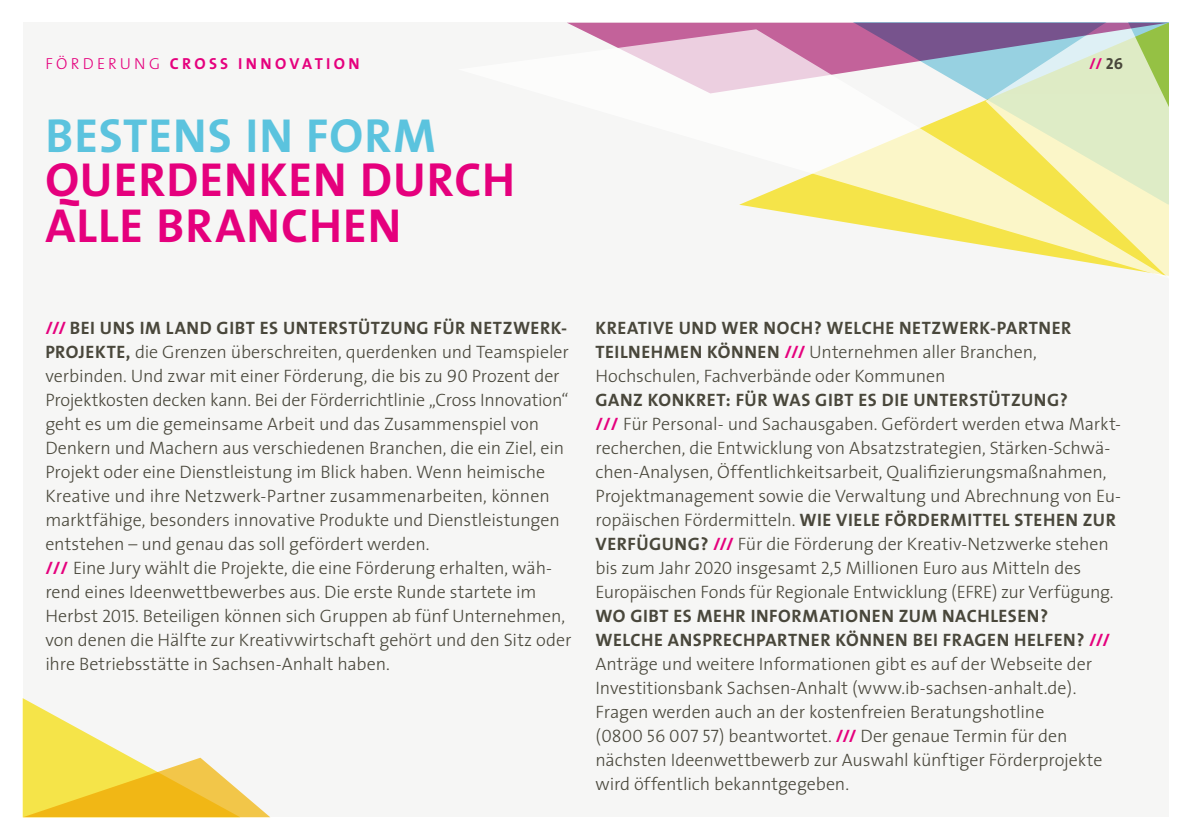
<style>
.page{position:relative;width:1191px;height:840px;background:#fff}
.page>*{position:absolute;margin:0;border:0;box-sizing:border-box;transform-origin:0 0}
.t1{font:700 48px/46px "The Sans";letter-spacing:.02em;color:#e5007d}
.t2{font:700 48px "The Sans";letter-spacing:.02em;color:#5bc3de}
.t3{font:300 18px/24px "The Sans";letter-spacing:-.005em;color:#49473b}
.t4{font:700 16px "The Sans";letter-spacing:.205em;color:#e5007d}
.s1{font-weight:300}
.s2{font-family:"The Sans Bold Caps";font-weight:400;color:#49473b}
.s3{font-weight:700;color:#e5007d}
.s4{font-weight:700}
.s5{font-family:"The Sans Light Caps";font-weight:400}
</style>
<div class="page">
<div style="left:23px;top:23px;width:1145px;height:793px;background:#f6f6f5"></div>
<svg style="left:567px;top:23px;width:601px;height:6px;background:#a06095"></svg>
<svg style="left:23px;top:698px;width:246px;height:118px"></svg>
<svg style="left:580px;top:29px;width:588px;height:247px"></svg>
<p class="t4" style="left:45px;top:51px;width:316px"><span class="s1">FÖRDERUNG</span> CROSS INNOVATION</p>
<h1 class="t2" style="left:45px;top:96px;width:392px">BESTENS IN FORM</h1>
<h1 class="t1" style="left:45px;top:156px;width:471px">QUERDENKEN DURCH<br>ALLE BRANCHEN</h1>
<p class="t4" style="left:1089px;top:51px;width:35px">// <span class="s2">26</span></p>
<p class="t3" style="left:45px;top:315px;width:527px"><span class="s3">///</span> <span class="s4">BEI UNS IM LAND GIBT ES UNTERSTÜTZUNG FÜR NETZWERK-PROJEKTE,</span> die Grenzen überschreiten, querdenken und Teamspieler verbinden. Und zwar mit einer Förderung, die bis zu <span class="s5">90</span> Prozent der Projektkosten decken kann. Bei der Förderrichtlinie „Cross Innovation“ geht es um die gemeinsame Arbeit und das Zusammenspiel von Denkern und Machern aus verschiedenen Branchen, die ein Ziel, ein Projekt oder eine Dienstleistung im Blick haben. Wenn heimische Kreative und ihre Netzwerk-Partner zusammenarbeiten, können marktfähige, besonders innovative Produkte und Dienstleistungen entstehen – und genau das soll gefördert werden.<br><span class="s3">///</span> Eine Jury wählt die Projekte, die eine Förderung erhalten, wäh&shy;rend eines Ideenwettbewerbes aus. Die erste Runde startete im Herbst <span class="s5">2015</span>. Beteiligen können sich Gruppen ab fünf Unternehmen, von denen die Hälfte zur Kreativwirtschaft gehört und den Sitz oder ihre Betriebsstätte in Sachsen-Anhalt haben.</p>
<p class="t3" style="left:595px;top:315px;width:477px"><span class="s4">KREATIVE UND WER NOCH? WELCHE NETZWERK-PARTNER<br>TEILNEHMEN KÖNNEN</span> <span class="s3">///</span> Unternehmen aller Branchen,<br>Hochschulen, Fachverbände oder Kommunen</p>
<p class="t3" style="left:595px;top:387px;width:527px"><span class="s4">GANZ KONKRET: FÜR WAS GIBT ES DIE UNTERSTÜTZUNG?<br></span><span class="s3">///</span> Für Personal- und Sachausgaben. Gefördert werden etwa Markt&shy;recherchen, die Entwicklung von Absatzstrategien, Stärken-Schwä&shy;chen-Analysen, Öffentlichkeitsarbeit, Qualifizierungsmaßnahmen, Projektmanagement sowie die Verwaltung und Abrechnung von Eu&shy;ropäischen Fördermitteln. <span class="s4">WIE VIELE FÖRDERMITTEL STEHEN ZUR VERFÜGUNG?</span> <span class="s3">///</span> Für die Förderung der Kreativ-Netzwerke stehen bis zum Jahr <span class="s5">2020</span> insgesamt <span class="s5">2,5</span> Millionen Euro aus Mitteln des Europäischen Fonds für Regionale Entwicklung (EFRE) zur Verfügung.</p>
<p class="t3" style="left:595px;top:603px;width:516px"><span class="s4">WO GIBT ES MEHR INFORMATIONEN ZUM NACHLESEN?<br>WELCHE ANSPRECHPARTNER KÖNNEN BEI FRAGEN HELFEN?</span> <span class="s3">/// </span>Anträge und weitere Informationen gibt es auf der Webseite der Investitionsbank Sachsen-Anhalt (www.ib-sachsen-anhalt.de).<br>Fragen werden auch an der kostenfreien Beratungshotline<br>(<span class="s5">0800 56 007 57</span>) beantwortet. <span class="s3">///</span> Der genaue Termin für den nächsten Ideenwettbewerb zur Auswahl künftiger Förderprojekte wird öffentlich bekanntgegeben.</p>
</div>
